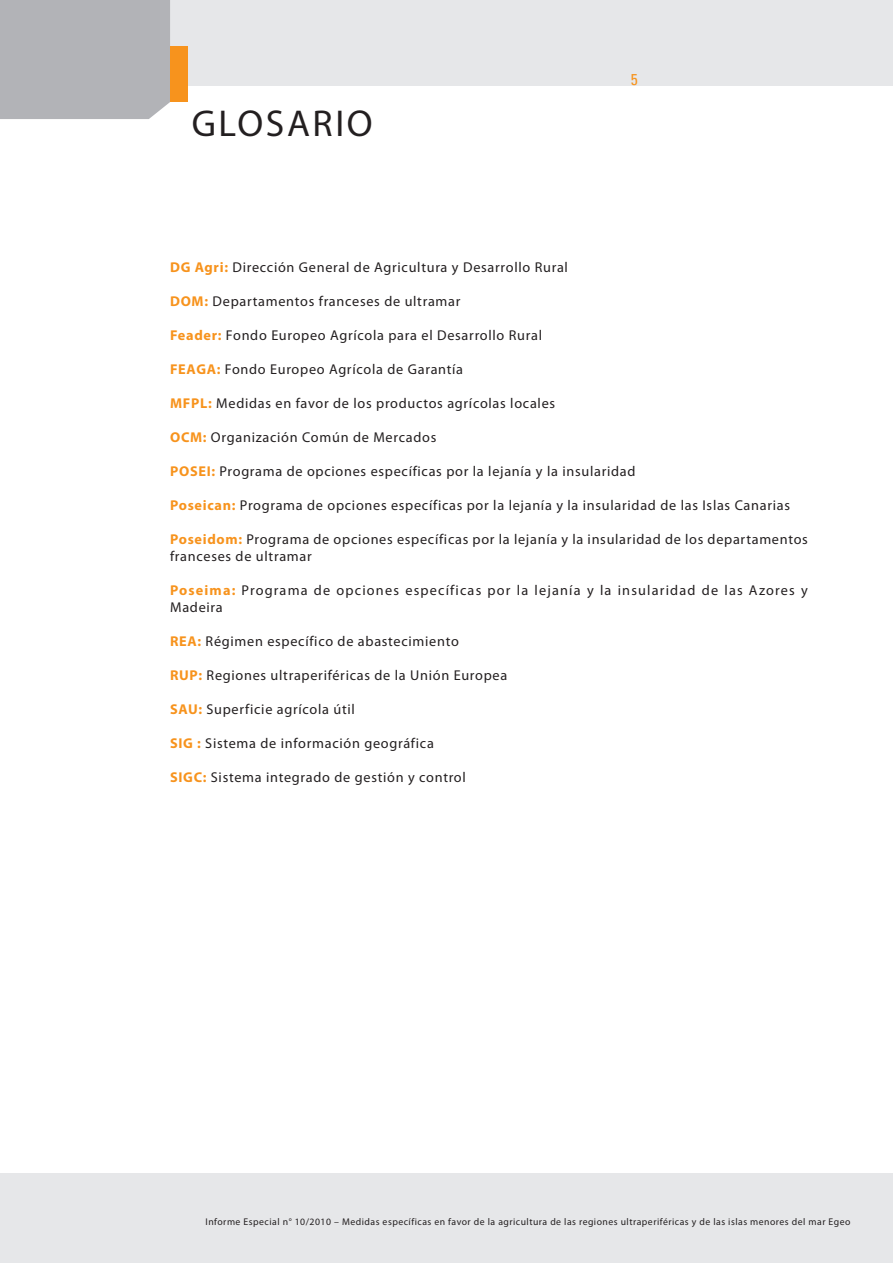
<style>
.page{position:relative;width:893px;height:1263px;background:#fff}
.page>*{position:absolute;margin:0;border:0;box-sizing:border-box;transform-origin:0 0}
.t1{font:37.5px "Myriad Pro";color:#231f20}
.t2{font:condensed 15.75px "Univers LT Std";color:#f7931d}
.t3{font:14.25px/17px "Myriad Pro";letter-spacing:.05em;color:#231f20}
.t4{font:14.25px/17px "Myriad Pro";letter-spacing:.085em;color:#231f20}
.t5{font:700 14.25px "Myriad Pro";color:#f7931d}
.t6{font:9.75px "Myriad Pro";letter-spacing:.05em;color:#231f20}
.s1{font-weight:700;color:#f7931d}
</style>
<div class="page">
<div style="left:0;top:1174px;width:893px;height:89px;background:#e6e7e9"></div>
<div style="left:0;top:0;width:893px;height:85px;background:#e6e7e9"></div>
<div style="left:0;top:0;width:170px;height:119px;background:#b2b3b7"></div>
<div style="left:170px;top:47px;width:17px;height:55px;background:#f7931d"></div>
<h1 class="t1" style="left:192px;top:100px;width:24px">GLOSARIO</h1>
<p class="t2" style="left:631px;top:69px;width:8px">5</p>
<p class="t3" style="left:170px;top:259px;width:399px"><span class="s1">DG Agri:</span> Dirección General de Agricultura y Desarrollo Rural</p>
<p class="t3" style="left:170px;top:293px;width:292px"><span class="s1">DOM:</span> Departamentos franceses de ultramar</p>
<p class="t3" style="left:170px;top:327px;width:373px"><span class="s1">Feader:</span> Fondo Europeo Agrícola para el Desarrollo Rural</p>
<p class="t3" style="left:170px;top:361px;width:295px"><span class="s1">FEAGA:</span> Fondo Europeo Agrícola de Garantía</p>
<p class="t5" style="left:170px;top:394px;width:11px">MFPL</p>
<p class="t3" style="left:208px;top:395px;width:349px"><span class="s1">:</span> Medidas en favor de los productos agrícolas locales</p>
<p class="t3" style="left:170px;top:429px;width:268px"><span class="s1">OCM:</span> Organización Común de Mercados</p>
<p class="t5" style="left:170px;top:462px;width:9px">POSEI</p>
<p class="t3" style="left:212px;top:463px;width:426px"><span class="s1">:</span> Programa de opciones específicas por la lejanía y la insularidad</p>
<p class="t3" style="left:170px;top:497px;width:621px"><span class="s1">Poseican:</span> Programa de opciones específicas por la lejanía y la insularidad de las Islas Canarias</p>
<p class="t3" style="left:170px;top:531px;width:639px"><span class="s1">Poseidom:</span> Programa de opciones específicas por la lejanía y la insularidad de los departamentos franceses de ultramar</p>
<p class="t4" style="left:170px;top:582px;width:639px"><span class="s1">Poseima:</span> Programa de opciones específicas por la lejanía y la insularidad de las Azores y<br>Madeira</p>
<p class="t3" style="left:170px;top:633px;width:290px"><span class="s1">REA:</span> Régimen específico de abastecimiento</p>
<p class="t5" style="left:170px;top:666px;width:10px">RUP</p>
<p class="t3" style="left:198px;top:667px;width:310px"><span class="s1">:</span> Regiones ultraperiféricas de la Unión Europea</p>
<p class="t3" style="left:170px;top:701px;width:186px"><span class="s1">SAU:</span> Superficie agrícola útil</p>
<p class="t3" style="left:170px;top:735px;width:265px"><span class="s1">SIG :</span> Sistema de información geográfica</p>
<p class="t3" style="left:170px;top:769px;width:297px"><span class="s1">SIGC:</span> Sistema integrado de gestión y control</p>
<p class="t6" style="left:205px;top:1215px;width:646px">I nforme Especial n° 10/2010 – Medidas específicas en favor de la agricultura de las regiones ultraperiféricas y de las islas menores del mar Egeo</p>
</div>
